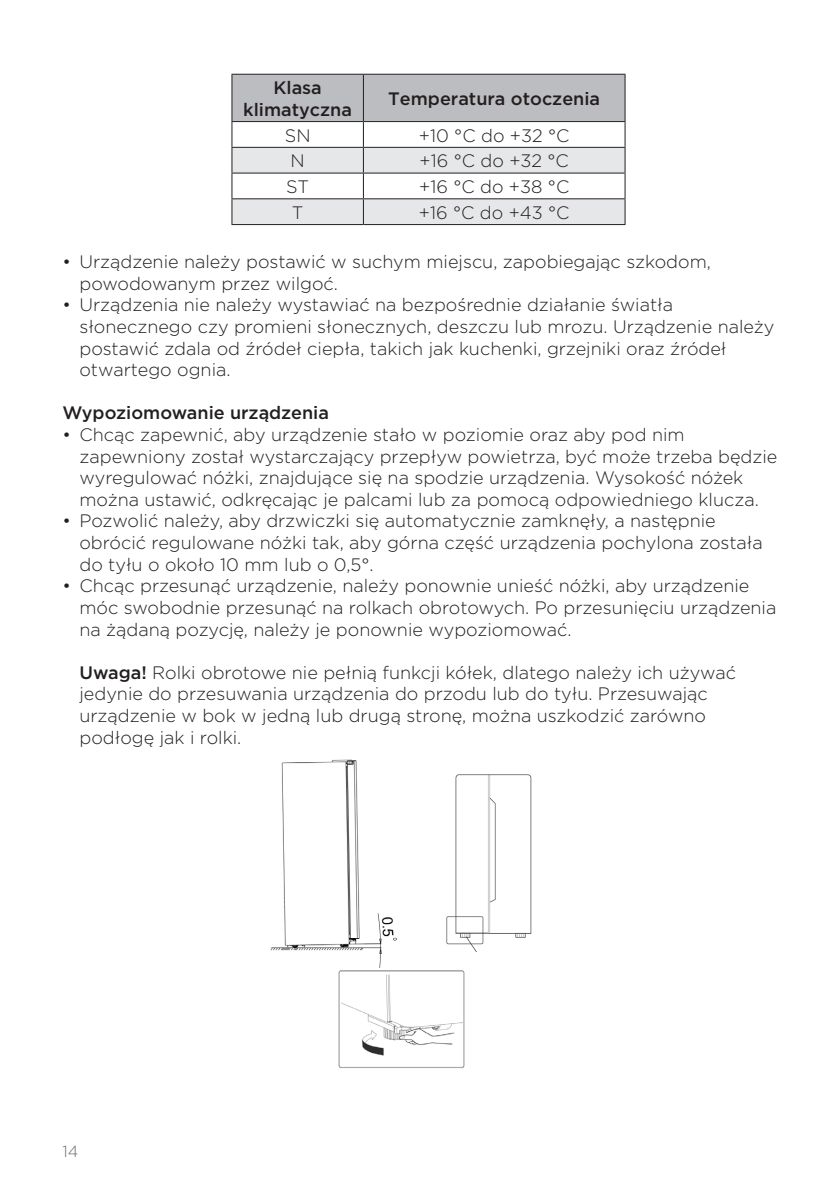
<style>
.page{position:relative;width:840px;height:1191px;background:#fff}
.page>*{position:absolute;margin:0;border:0;box-sizing:border-box;transform-origin:0 0}
.seznam{font:300 18px/21.6px "Gotham";color:#231f20}
.besedilo_drobno{font:300 18px "Gotham";color:#231f20}
.besedilo_drobno-2{font:500 18px/21.6px "Gotham";color:#231f20;text-align:center}
.seznam-2{font:500 18px "Gotham";color:#231f20}
.t1{font:300 16px "Gotham";color:#6c6d70}
.s1{font-weight:500}
</style>
<div class="page">
<svg style="left:231px;top:74px;width:394px;height:150px"></svg>
<hr style="left:231px;top:224px;width:132px;height:1px;background:#231f20">
<hr style="left:363px;top:224px;width:262px;height:1px;background:#231f20">
<img style="left:270px;top:759px;width:127px;height:209px">
<img style="left:446px;top:774px;width:86px;height:177px">
<img style="left:338px;top:970px;width:127px;height:98px">
<div style="left:384px;top:1050px;width:54px;height:16px;background:#fff"></div>
<div style="left:391px;top:1040px;width:12px;height:15px;background:#fff"></div>
<p class="besedilo_drobno-2" style="left:243px;top:77px;width:110px">Klasa klimatyczna</p>
<p class="besedilo_drobno-2" style="left:388px;top:88px;width:213px">Temperatura otoczenia</p>
<p class="besedilo_drobno" style="left:284px;top:124px;width:27px">SN</p>
<p class="besedilo_drobno" style="left:418px;top:124px;width:152px">+10 °C do +32 °C</p>
<p class="besedilo_drobno" style="left:290px;top:150px;width:16px">N</p>
<p class="besedilo_drobno" style="left:419px;top:150px;width:151px">+16 °C do +32 °C</p>
<p class="besedilo_drobno" style="left:286px;top:175px;width:25px">ST</p>
<p class="besedilo_drobno" style="left:419px;top:175px;width:151px">+16 °C do +38 °C</p>
<p class="besedilo_drobno" style="left:292px;top:201px;width:13px">T</p>
<p class="besedilo_drobno" style="left:418px;top:201px;width:152px">+16 °C do +43 °C</p>
<p class="seznam" style="left:79px;top:250px;width:632px;text-indent:-17px">• Urządzenie należy postawić w suchym miejscu, zapobiegając szkodom, powodowanym przez wilgoć.</p>
<p class="seznam" style="left:79px;top:294px;width:696px;text-indent:-17px">• Urządzenia nie należy wystawiać na bezpośrednie działanie światła słonecznego czy promieni słonecznych, deszczu lub mrozu. Urządzenie należy postawić zdala od źródeł ciepła, takich jak kuchenki, grzejniki oraz źródeł otwartego ognia.</p>
<p class="seznam-2" style="left:62px;top:401px;width:268px">Wypoziomowanie urządzenia</p>
<p class="seznam" style="left:79px;top:423px;width:699px;text-indent:-17px">• Chcąc zapewnić, aby urządzenie stało w poziomie oraz aby pod nim zapewniony został wystarczający przepływ powietrza, być może trzeba będzie wyregulować nóżki, znajdujące się na spodzie urządzenia. Wysokość nóżek można ustawić, odkręcając je palcami lub za pomocą odpowiedniego klucza.</p>
<p class="seznam" style="left:79px;top:510px;width:684px;text-indent:-17px">• Pozwolić należy, aby drzwiczki się automatycznie zamknęły, a następnie obrócić regulowane nóżki tak, aby górna część urządzenia pochylona została do tyłu o około 10 mm lub o 0,5°.</p>
<p class="seznam" style="left:79px;top:574px;width:698px;text-indent:-17px">• Chcąc przesunąć urządzenie, należy ponownie unieść nóżki, aby urządzenie móc swobodnie przesunąć na rolkach obrotowych. Po przesunięciu urządzenia na żądaną pozycję, należy je ponownie wypoziomować.</p>
<p class="seznam" style="left:79px;top:661px;width:657px"><span class="s1">Uwaga!</span> Rolki obrotowe nie pełnią funkcji kółek, dlatego należy ich używać jedynie do przesuwania urządzenia do przodu lub do tyłu. Przesuwając urządzenie w bok w jedną lub drugą stronę, można uszkodzić zarówno podłogę jak i rolki.</p>
<p class="t1" style="left:62px;top:1140px;width:17px">14</p>
</div>
